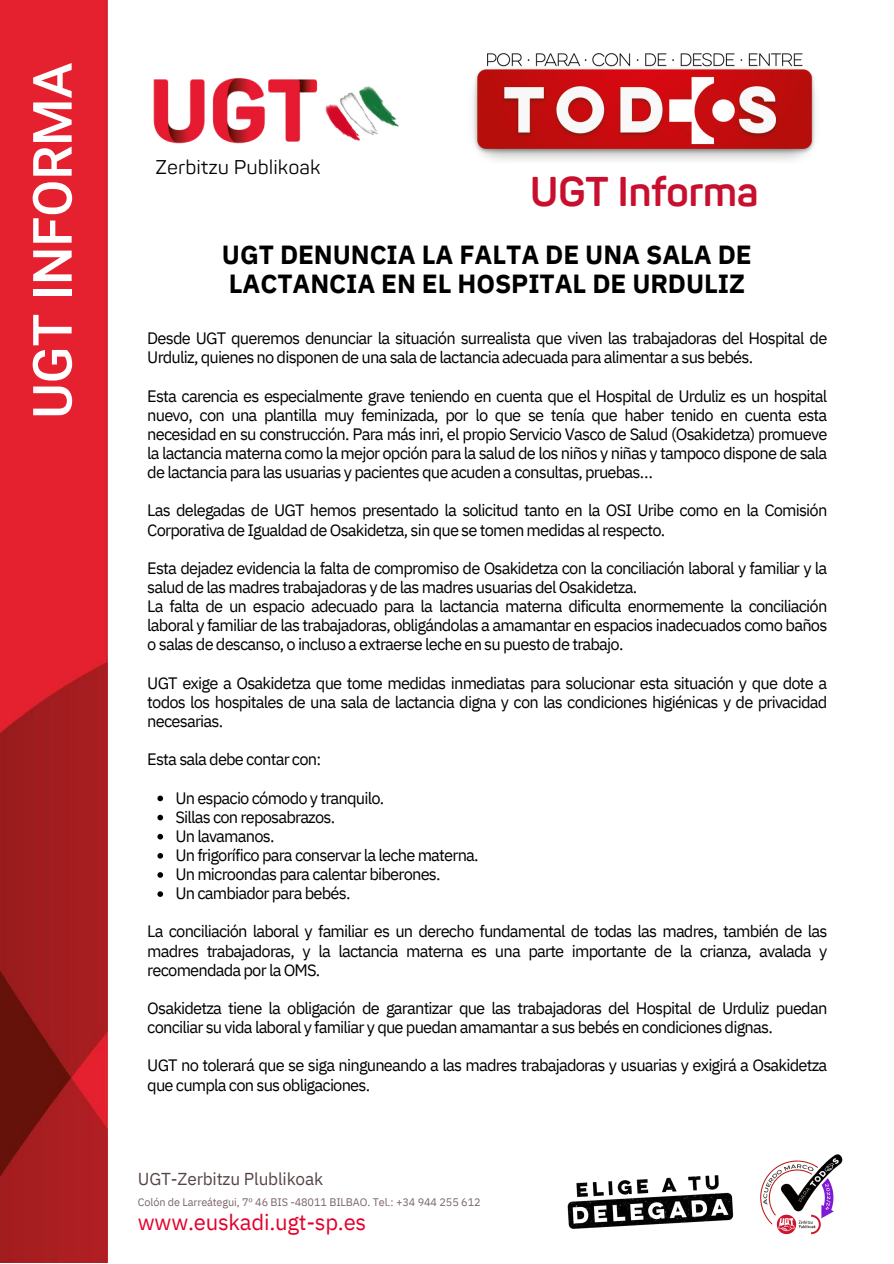
<style>
.page{position:relative;width:894px;height:1264px;background:#fff}
.page>*{position:absolute;margin:0;border:0;box-sizing:border-box;transform-origin:0 0}
.t1{font:500 54px "Roboto";color:#fff}
.t2{font:700 40.95px "Panton";color:#c8102e}
.t3{font:700 26.1px/29.2px "IBM Plex Sans";letter-spacing:-.005em;color:#000}
.t4{font:22.05px "IBM Plex Sans";letter-spacing:-.01em;color:#e4002b}
.t5{font:19.65px "Panton";color:#000}
.t6{font:17.25px "IBM Plex Sans";letter-spacing:-.01em;color:#584446}
.t7{font:16.5px/19.2px "IBM Plex Sans";letter-spacing:-.05em;color:#000}
.t8{font:10.95px "IBM Plex Sans";letter-spacing:-.01em;color:#7b6469}
</style>
<div class="page">
<svg style="left:157px;top:795px;width:6px;height:6px"></svg>
<svg style="left:157px;top:814px;width:6px;height:6px"></svg>
<svg style="left:157px;top:833px;width:6px;height:6px"></svg>
<svg style="left:157px;top:853px;width:6px;height:5px"></svg>
<svg style="left:157px;top:872px;width:6px;height:5px"></svg>
<svg style="left:157px;top:891px;width:6px;height:5px"></svg>
<img style="left:760px;top:1154px;width:83px;height:81px">
<img style="left:0;top:0;width:107px;height:1262px">
<img style="left:153px;top:77px;width:246px;height:67px">
<img style="left:473px;top:53px;width:342px;height:108px">
<img style="left:665px;top:76px;width:72px;height:70px">
<img style="left:567px;top:1175px;width:167px;height:54px">
<p class="t1" style="left:22px;top:418px;width:357px;rotate:-90deg">UGT INFORMA</p>
<p class="t5" style="left:156px;top:155px;width:166px">Zerbitzu Publikoak</p>
<p class="t2" style="left:530px;top:175px;width:230px">UGT Informa</p>
<h6 class="t3" style="left:222px;top:240px;width:531px">UGT DENUNCIA LA FALTA DE UNA SALA DE<br>LACTANCIA EN EL HOSPITAL DE URDULIZ</h6>
<p class="t7" style="left:147px;top:328px;width:681px">Desde UGT queremos denunciar la situación surrealista que viven las trabajadoras del Hospital de<br>Urduliz, quienes no disponen de una sala de lactancia adecuada para alimentar a sus bebés.</p>
<h1 class="t7" style="left:147px;top:386px;width:681px;text-align:justify">Esta carencia es especialmente grave teniendo en cuenta que el Hospital de Urduliz es un hospital nuevo, con una plantilla muy feminizada, por lo que se tenía que haber tenido en cuenta esta necesidad en su construcción. Para más inri, el propio Servicio Vasco de Salud (Osakidetza) promueve la lactancia materna como la mejor opción para la salud de los niños y niñas y tampoco dispone de sala de lactancia para las usuarias y pacientes que acuden a consultas, pruebas…</h1>
<p class="t7" style="left:147px;top:500px;width:681px">Las delegadas de UGT hemos presentado la solicitud tanto en la OSI Uribe como en la Comisión<br>Corporativa de Igualdad de Osakidetza, sin que se tomen medidas al respecto.</p>
<h5 class="t7" style="left:147px;top:558px;width:681px">Esta dejadez evidencia la falta de compromiso de Osakidetza con la conciliación laboral y familiar y la salud de las madres trabajadoras y de las madres usuarias del Osakidetza.<br>La falta de un espacio adecuado para la lactancia materna dificulta enormemente la conciliación laboral y familiar de las trabajadoras, obligándolas a amamantar en espacios inadecuados como baños o salas de descanso, o incluso a extraerse leche en su puesto de trabajo.</h5>
<p class="t7" style="left:147px;top:673px;width:681px;text-align:justify">UGT exige a Osakidetza que tome medidas inmediatas para solucionar esta situación y que dote a todos los hospitales de una sala de lactancia digna y con las condiciones higiénicas y de privacidad necesarias.</p>
<p class="t7" style="left:147px;top:749px;width:175px">Esta sala debe contar con:</p>
<p class="t7" style="left:175px;top:787px;width:210px">Un espacio cómodo y tranquilo.</p>
<h2 class="t7" style="left:175px;top:806px;width:161px">Sillas con reposabrazos.</h2>
<h3 class="t7" style="left:175px;top:826px;width:101px">Un lavamanos.</h3>
<h6 class="t7" style="left:175px;top:845px;width:305px">Un frigorífico para conservar la leche materna.</h6>
<h6 class="t7" style="left:175px;top:864px;width:267px">Un microondas para calentar biberones.</h6>
<h6 class="t7" style="left:175px;top:883px;width:177px">Un cambiador para bebés.</h6>
<h6 class="t7" style="left:147px;top:921px;width:681px;text-align:justify">La conciliación laboral y familiar es un derecho fundamental de todas las madres, también de las madres trabajadoras, y la lactancia materna es una parte importante de la crianza, avalada y recomendada por la OMS.</h6>
<h6 class="t7" style="left:147px;top:998px;width:681px">Osakidetza tiene la obligación de garantizar que las trabajadoras del Hospital de Urduliz puedan conciliar su vida laboral y familiar y que puedan amamantar a sus bebés en condiciones dignas.</h6>
<h6 class="t7" style="left:147px;top:1055px;width:681px">UGT no tolerará que se siga ninguneando a las madres trabajadoras y usuarias y exigirá a Osakidetza que cumpla con sus obligaciones.</h6>
<p class="t6" style="left:138px;top:1167px;width:187px">UGT-Zerbitzu Plublikoak</p>
<h6 class="t8" style="left:138px;top:1194px;width:344px">Colón de Larreátegui, 7º 46 BIS -48011 BILBAO. Tel.: +34 944 255 612</h6>
<p class="t4" style="left:138px;top:1207px;width:230px">www.euskadi.ugt-sp.es</p>
</div>
